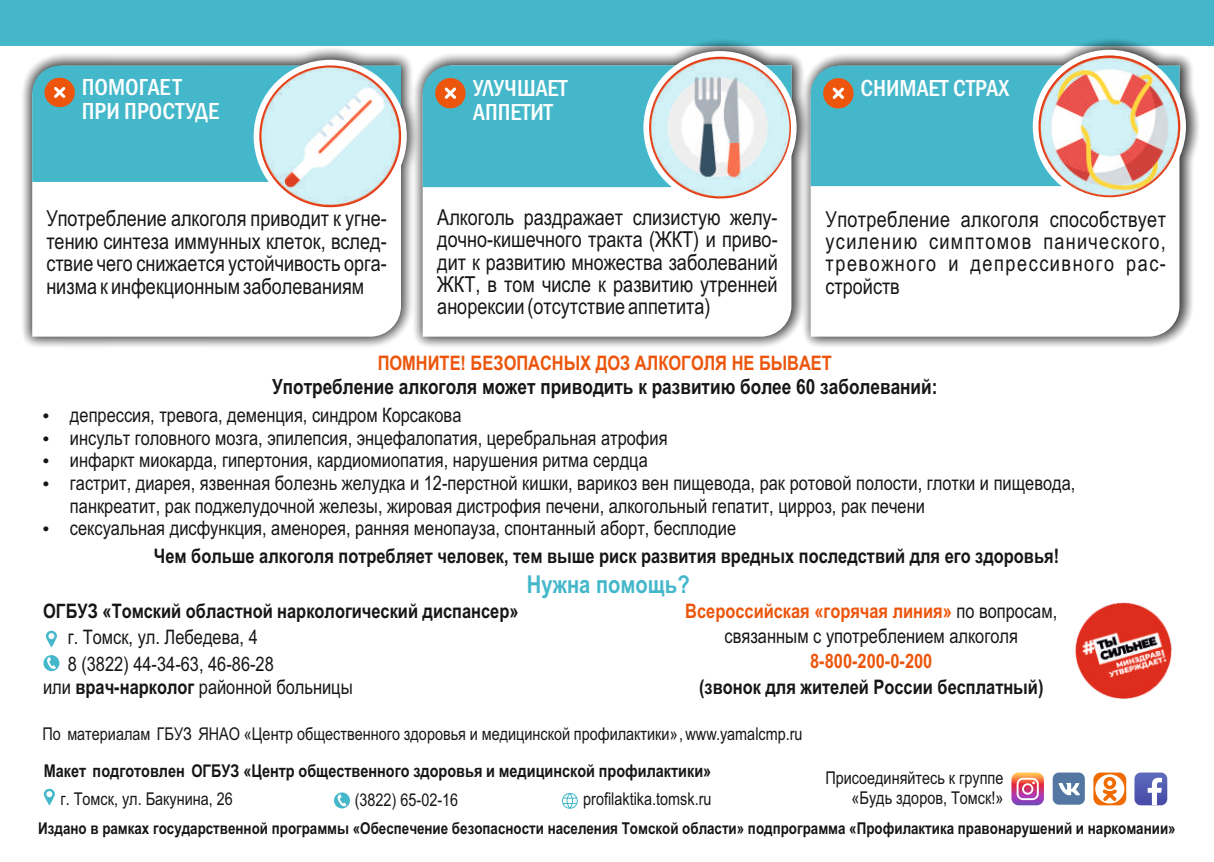
<style>
.page{position:relative;width:1214px;height:862px;background:#fff}
.page>*{position:absolute;margin:0;border:0;box-sizing:border-box;transform-origin:0 0}
.t1{font:700 24.6px "Arial Narrow";color:#44b8ca}
.t2{font:500 condensed 24px/24.4px "Franklin Gothic";color:#fff}
.t3{font:22px/22.4px "Arial Narrow";color:#151616;text-align:justify}
.t4{font:700 21px "Arial Narrow";color:#151616}
.t5{font:20px/22.6px "Arial Narrow";color:#151616}
.t6{font:700 20px "Arial Narrow";color:#151616}
.t7{font:700 20px "Arial Narrow";color:#ec550b}
.t8{font:17.6px/20px "Arial Narrow";color:#151616;text-align:right}
.t9{font:700 17.6px "Arial Narrow";color:#151616}
.t10{font:700 16.4px "Arial Narrow";color:#151616}
.s1{font-weight:700;color:#ec550b}
.s2{font-weight:700}
</style>
<div class="page">
<svg style="left:1134px;top:772px;width:33px;height:33px"></svg>
<svg style="left:1147px;top:778px;width:14px;height:27px"></svg>
<svg style="left:1011px;top:772px;width:32px;height:33px"></svg>
<svg style="left:1016px;top:778px;width:22px;height:22px"></svg>
<svg style="left:1093px;top:772px;width:33px;height:33px"></svg>
<div style="left:1095px;top:774px;width:29px;height:29px;background:#fff;border-radius:50%"></div>
<svg style="left:1102px;top:777px;width:14px;height:24px"></svg>
<div style="left:1052px;top:772px;width:32px;height:32px;background:#5477a2;border-radius:6px"></div>
<svg style="left:1058px;top:783px;width:21px;height:12px"></svg>
<svg style="left:44px;top:788px;width:11px;height:17px"></svg>
<svg style="left:562px;top:792px;width:16px;height:17px"></svg>
<svg style="left:334px;top:792px;width:16px;height:16px"></svg>
<svg style="left:337px;top:794px;width:9px;height:12px"></svg>
<img style="left:1075px;top:602px;width:97px;height:97px">
<div style="left:0;top:0;width:1213px;height:46px;background:#44b8ca"></div>
<svg style="left:43px;top:655px;width:16px;height:16px"></svg>
<svg style="left:47px;top:657px;width:9px;height:12px"></svg>
<div style="left:12px;top:29px;width:1196px;height:328px;background:#151616;opacity:.92"></div>
<svg style="left:810px;top:186px;width:369px;height:151px"></svg>
<div style="left:810px;top:66px;width:369px;height:120px;background:#44b8ca"></div>
<div style="left:823px;top:78px;width:30px;height:30px;background:#ec550b;border-radius:50%"></div>
<svg style="left:832px;top:87px;width:12px;height:12px"></svg>
<svg style="left:422px;top:187px;width:369px;height:150px"></svg>
<div style="left:422px;top:65px;width:369px;height:122px;background:#44b8ca"></div>
<div style="left:435px;top:78px;width:30px;height:30px;background:#ec550b;border-radius:50%"></div>
<svg style="left:444px;top:87px;width:12px;height:12px"></svg>
<svg style="left:32px;top:182px;width:369px;height:155px"></svg>
<div style="left:32px;top:66px;width:369px;height:116px;background:#44b8ca"></div>
<div style="left:44px;top:78px;width:31px;height:29px;background:#ec550b;border-radius:50%"></div>
<svg style="left:54px;top:87px;width:11px;height:11px"></svg>
<div style="left:253px;top:60px;width:154px;height:153px;background:#fff;border-radius:50%"></div>
<img style="left:259px;top:65px;width:142px;height:142px;border-radius:50%">
<svg style="left:643px;top:51px;width:153px;height:153px"></svg>
<img style="left:649px;top:57px;width:141px;height:141px;border-radius:50%">
<div style="left:1032px;top:50px;width:153px;height:153px;background:#fff;border-radius:50%"></div>
<img style="left:1038px;top:55px;width:142px;height:142px;border-radius:50%">
<svg style="left:46px;top:630px;width:11px;height:17px"></svg>
<p class="t2" style="left:82px;top:77px;width:139px">ПОМОГАЕТ<br>ПРИ ПРОСТУДЕ</p>
<p class="t2" style="left:473px;top:77px;width:96px">УЛУЧШАЕТ<br>АППЕТИТ</p>
<p class="t3" style="left:46px;top:209px;width:342px">Употребление алкоголя приводит к угне&shy;тению синтеза иммунных клеток, вслед&shy;ствие чего снижается устойчивость орга&shy;низма к инфекционным заболеваниям</p>
<p class="t3" style="left:437px;top:208px;width:342px">Алкоголь раздражает слизистую желу&shy;дочно-кишечного тракта (ЖКТ) и приво&shy;дит к развитию множества заболеваний ЖКТ, в том числе к развитию утренней анорексии (отсутствие аппетита)</p>
<p class="t2" style="left:860px;top:78px;width:150px">СНИМАЕТ СТРАХ</p>
<p class="t3" style="left:825px;top:210px;width:342px">Употребление алкоголя способствует усилению симптомов панического, тревожного и депрессивного рас&shy;стройств</p>
<p class="t7" style="left:377px;top:348px;width:455px">ПОМНИТЕ! БЕЗОПАСНЫХ ДОЗ АЛКОГОЛЯ НЕ БЫВАЕТ</p>
<p class="t4" style="left:272px;top:370px;width:666px">Употребление алкоголя может приводить к развитию более 60 заболеваний:</p>
<p class="t5" style="left:70px;top:405px;width:1006px">депрессия, тревога, деменция, синдром Корсакова<br>инсульт головного мозга, эпилепсия, энцефалопатия, церебральная атрофия<br>инфаркт миокарда, гипертония, кардиомиопатия, нарушения ритма сердца<br>гастрит, диарея, язвенная болезнь желудка и 12-перстной кишки, варикоз вен пищевода, рак ротовой полости, глотки и пищевода, панкреатит, рак поджелудочной железы, жировая дистрофия печени, алкогольный гепатит, цирроз, рак печени<br>сексуальная дисфункция, аменорея, ранняя менопауза, спонтанный аборт, бесплодие</p>
<p class="t6" style="left:154px;top:541px;width:906px">Чем больше алкоголя потребляет человек, тем выше риск развития вредных последствий для его здоровья!</p>
<p class="t1" style="left:527px;top:565px;width:164px">Нужна помощь?</p>
<p class="t5" style="left:685px;top:600px;width:373px;line-height:25.2px;text-align:center"><span class="s1">Всероссийская «горячая линия»</span> по вопросам, связанным с употреблением алкоголя</p>
<p class="t7" style="left:810px;top:646px;width:124px">8-800-200-0-200</p>
<p class="t6" style="left:699px;top:671px;width:346px">(звонок для жителей России бесплатный)</p>
<p class="t6" style="left:43px;top:596px;width:477px">ОГБУЗ «Томский областной наркологический диспансер»</p>
<p class="t5" style="left:68px;top:626px;width:208px;line-height:26.2px">г. Томск, ул. Лебедева, 4<br>8 (3822) 44-34-63, 46-86-28</p>
<p class="t5" style="left:43px;top:677px;width:311px">или <span class="s2">врач-нарколог</span> районной больницы</p>
<p class="t8" style="left:42px;top:725px;width:761px">По материалам ГБУЗ ЯНАО «Центр общественного здоровья и медицинской профилактики», www.yamalcmp.ru</p>
<p class="t9" style="left:44px;top:757px;width:669px">Макет подготовлен ОГБУЗ «Центр общественного здоровья и медицинской профилактики»</p>
<p class="t8" style="left:60px;top:791px;width:174px">г. Томск, ул. Бакунина, 26</p>
<p class="t8" style="left:355px;top:791px;width:105px">(3822) 65-02-16</p>
<p class="t8" style="left:583px;top:791px;width:130px">profilaktika.tomsk.ru</p>
<p class="t10" style="left:38px;top:815px;width:1138px">Издано в рамках государственной программы «Обеспечение безопасности населения Томской области» подпрограмма «Профилактика правонарушений и наркомании»</p>
<p class="t8" style="left:825px;top:769px;width:179px">Присоединяйтесь к группе «Будь здоров, Томск!»</p>
</div>
